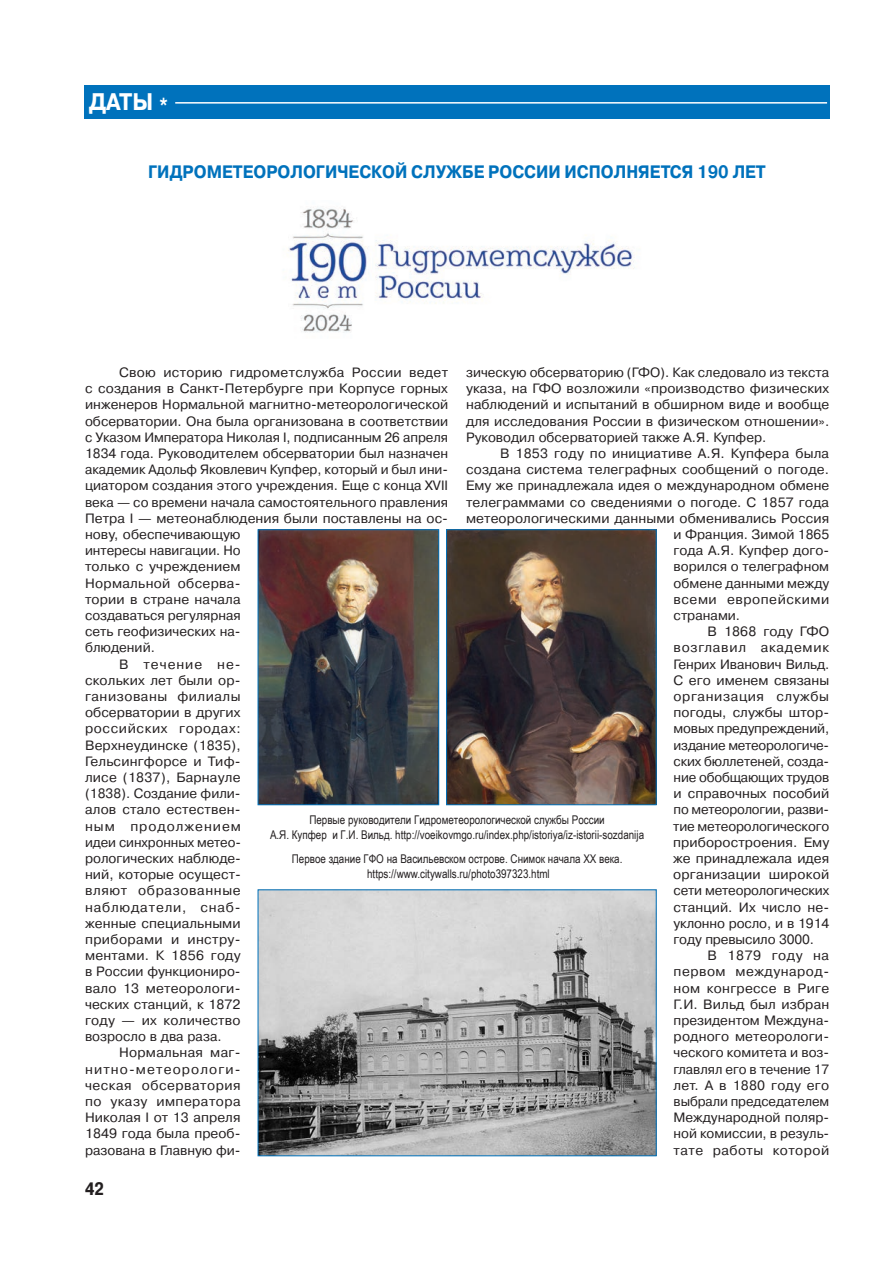
<style>
.page{position:relative;width:893px;height:1263px;background:#fff}
.page>*{position:absolute;margin:0;border:0;box-sizing:border-box;transform-origin:0 0}
.Рубрика{font:700 24px "Pragmatica C";color:#fff;scale:.9 1}
.Заголовок_12_Прописные{font:700 18px "Pragmatica C";color:#0072bc;scale:.9 1}
.t1{font:700 18px "Pragmatica Cond C";color:#231f20}
.Основной_текст{font:13.5px/16.2px "Pragmatica C";letter-spacing:.005em;color:#231f20;text-align:justify}
.Основной_текст-2{font:13.5px "Pragmatica C";letter-spacing:.04em;color:#231f20}
.Подрисуночная{font:12px/14.4px "Arial Narrow";color:#231f20;text-align:center}
</style>
<div class="page">
<div style="left:84px;top:85px;width:745px;height:33px;background:#0072bc"></div>
<hr style="left:175px;top:102px;width:652px;height:2px;background:#fff">
<img style="left:288px;top:207px;width:347px;height:126px">
<img style="left:260px;top:531px;width:177px;height:272px">
<div style="left:258px;top:529px;width:181px;height:276px;border:1px solid #0072bc"></div>
<img style="left:448px;top:531px;width:207px;height:272px">
<div style="left:446px;top:529px;width:211px;height:276px;border:1px solid #0072bc"></div>
<img style="left:260px;top:891px;width:395px;height:263px">
<div style="left:258px;top:889px;width:399px;height:267px;border:1px solid #0072bc"></div>
<p class="Рубрика" style="left:89px;top:88px;width:90px">ДАТЫ *</p>
<p class="Заголовок_12_Прописные" style="left:148px;top:161px;width:688px">ГИДРОМЕТЕОРОЛОГИЧЕСКОЙ СЛУЖБЕ РОССИИ ИСПОЛНЯЕТСЯ 190 ЛЕТ</p>
<p class="Основной_текст" style="left:466px;top:364px;width:365px">зическую обсерваторию (ГФО). Как следовало из текста указа, на ГФО возложили «производство физических наблюдений и испытаний в обширном виде и вообще для исследования России в физическом отношении».<br>Руководил обсерваторией также А.Я. Купфер.</p>
<p class="Основной_текст" style="left:500px;top:445px;width:330px">В 1853 году по инициативе А.Я. Купфера была</p>
<p class="Основной_текст" style="left:466px;top:461px;width:365px">создана система телеграфных сообщений о погоде.</p>
<p class="Основной_текст" style="left:466px;top:478px;width:365px">Ему же принадлежала идея о международном обмене</p>
<p class="Основной_текст" style="left:466px;top:494px;width:364px">телеграммами со сведениями о погоде. С 1857 года</p>
<p class="Основной_текст" style="left:466px;top:510px;width:364px">метеорологическими данными обменивались Россия</p>
<p class="Основной_текст" style="left:674px;top:526px;width:157px">и Франция. Зимой 1865</p>
<p class="Основной_текст" style="left:674px;top:542px;width:157px">года А.Я. Купфер дого-</p>
<p class="Основной_текст" style="left:674px;top:559px;width:157px">ворился о телеграфном</p>
<p class="Основной_текст" style="left:674px;top:575px;width:157px">обмене данными между</p>
<p class="Основной_текст-2" style="left:674px;top:592px;width:157px">всеми европейскими</p>
<p class="Основной_текст" style="left:674px;top:607px;width:68px">странами.</p>
<p class="Основной_текст" style="left:673px;top:623px;width:158px;text-indent:34px">В 1868 году ГФО возглавил академик Генрих Иванович Вильд.<br>С его именем связаны организация службы погоды, службы штор&shy;мовых предупреждений, издание метеорологиче&shy;ских бюллетеней, созда&shy;ние обобщающих трудов и справочных пособий по метеорологии, разви&shy;тие метеорологического приборостроения. Ему же принадлежала идея организации широкой сети метеорологических станций. Их число не&shy;уклонно росло, и в 1914 году превысило 3000.</p>
<p class="Основной_текст" style="left:674px;top:947px;width:157px;text-indent:34px">В 1879 году на первом международ&shy;ном конгрессе в Риге Г.И. Вильд был избран президентом Междуна&shy;родного метеорологи&shy;ческого комитета и воз&shy;главлял его в течение 17 лет. А в 1880 году его выбрали председателем Международной поляр&shy;ной комиссии, в резуль&shy;тате работы которой</p>
<p class="Основной_текст" style="left:85px;top:364px;width:365px;text-align:left;text-indent:34px">Свою историю гидрометслужба России ведет с создания в Санкт-Петербурге при Корпусе горных инженеров Нормальной магнитно-метеорологической обсерватории. Она была организована в соответствии с Указом Императора Николая I, подписанным 26 апреля 1834 года. Руководителем обсерватории был назначен академик Адольф Яковлевич Купфер, который и был ини&shy;циатором создания этого учреждения. Еще с конца XVII века — со времени начала самостоятельного правления Петра I — метеонаблюдения были поставлены на ос&shy;нову, обеспечивающую<br>интересы навигации. Но<br>только с учреждением<br>Нормальной обсерва-<br>тории в стране начала<br>создаваться регулярная<br>сеть геофизических на-<br>блюдений.</p>
<p class="Основной_текст" style="left:85px;top:656px;width:157px;text-indent:34px">В течение не&shy;скольких лет были ор&shy;ганизованы филиалы обсерватории в других российских городах:<br>Верхнеудинске (1835), Гельсингфорсе и Тиф&shy;лисе (1837), Барнауле (1838). Создание фили&shy;алов стало естествен&shy;ным продолжением идеи синхронных метео&shy;рологических наблюде&shy;ний, которые осущест&shy;вляют образованные наблюдатели, снаб&shy;женные специальными приборами и инстру&shy;ментами. К 1856 году в России функциониро&shy;вало 13 метеорологи&shy;ческих станций, к 1872 году — их количество возросло в два раза.</p>
<p class="Основной_текст" style="left:85px;top:1045px;width:157px;text-indent:34px">Нормальная маг&shy;нитно-метеорологи&shy;ческая обсерватория по указу императора Николая I от 13 апреля 1849 года была преоб&shy;разована в Главную фи-</p>
<p class="Подрисуночная" style="left:270px;top:812px;width:376px">Первые руководители Гидрометеорологической службы России<br>А.Я. Купфер и Г.И. Вильд. http://voeikovmgo.ru/index.php/istoriya/iz-istorii-sozdanija</p>
<p class="Подрисуночная" style="left:292px;top:851px;width:332px">Первое здание ГФО на Васильевском острове. Снимок начала ХХ века. https://www.citywalls.ru/photo397323.html</p>
<h2 class="t1" style="left:85px;top:1178px;width:20px">42</h2>
</div>
